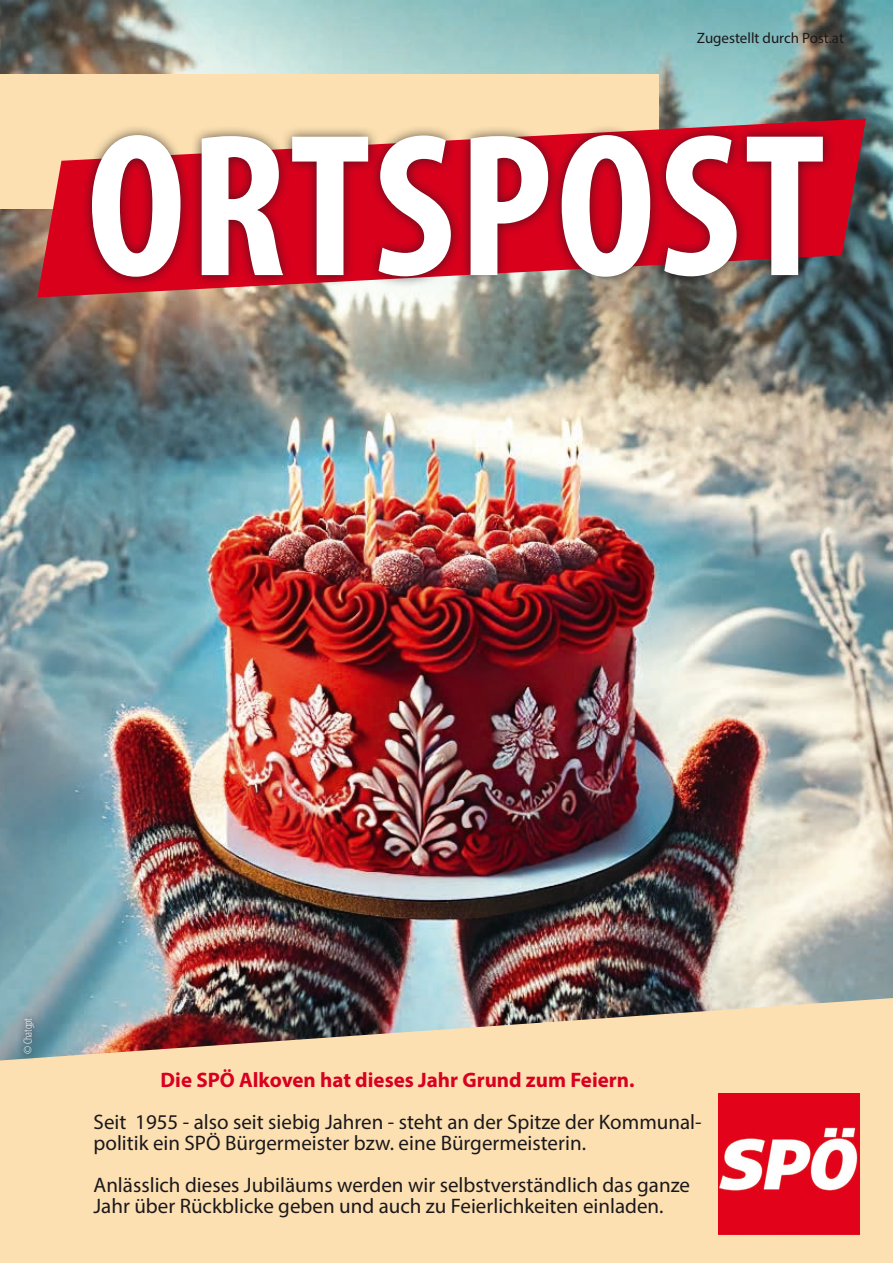
<style>
.page{position:relative;width:893px;height:1263px;background:#fff}
.page>*{position:absolute;margin:0;border:0;box-sizing:border-box;transform-origin:0 0}
.t1{font:700 condensed 205.2px "Myriad Pro";letter-spacing:.02em;color:#fff}
.kasten{font:21px/21px "Myriad Pro";color:#1b181c}
.kasten-2{font:700 21px "Myriad Pro";color:#d80021}
.t2{font:15px "Myriad Pro";color:#1b181c}
.t3{font:300 condensed 12px "Myriad Pro";letter-spacing:-.005em;color:#fff}
</style>
<div class="page">
<img style="left:0;top:0;width:893px;height:998px">
<svg style="left:0;top:998px;width:893px;height:265px;background:#ebd1a8"></svg>
<svg style="left:17px;top:1011px;width:24px;height:50px"></svg>
<img style="left:0;top:43px;width:893px;height:330px">
<div style="left:81px;top:124px;width:753px;height:164px;background:#1b181c;opacity:.75"></div>
<img style="left:719px;top:1093px;width:141px;height:141px">
<p class="t2" style="left:697px;top:29px;width:149px">Zugestellt durch Post.at</p>
<p class="t1" style="left:87px;top:78px;width:740px">ORTSPOST</p>
<p class="t3" style="left:21px;top:1054px;width:38px;rotate:-90deg">© Chatgpt</p>
<p class="kasten-2" style="left:161px;top:1066px;width:475px">Die SPÖ Alkoven hat dieses Jahr Grund zum Feiern.</p>
<p class="kasten" style="left:94px;top:1111px;width:610px">Seit 1955 - also seit siebig Jahren - steht an der Spitze der Kommunal&shy;politik ein SPÖ Bürgermeister bzw. eine Bürgermeisterin.</p>
<p class="kasten" style="left:94px;top:1174px;width:598px">Anlässlich dieses Jubiläums werden wir selbstverständlich das ganze<br>Jahr über Rückblicke geben und auch zu Feierlichkeiten einladen.</p>
</div>
